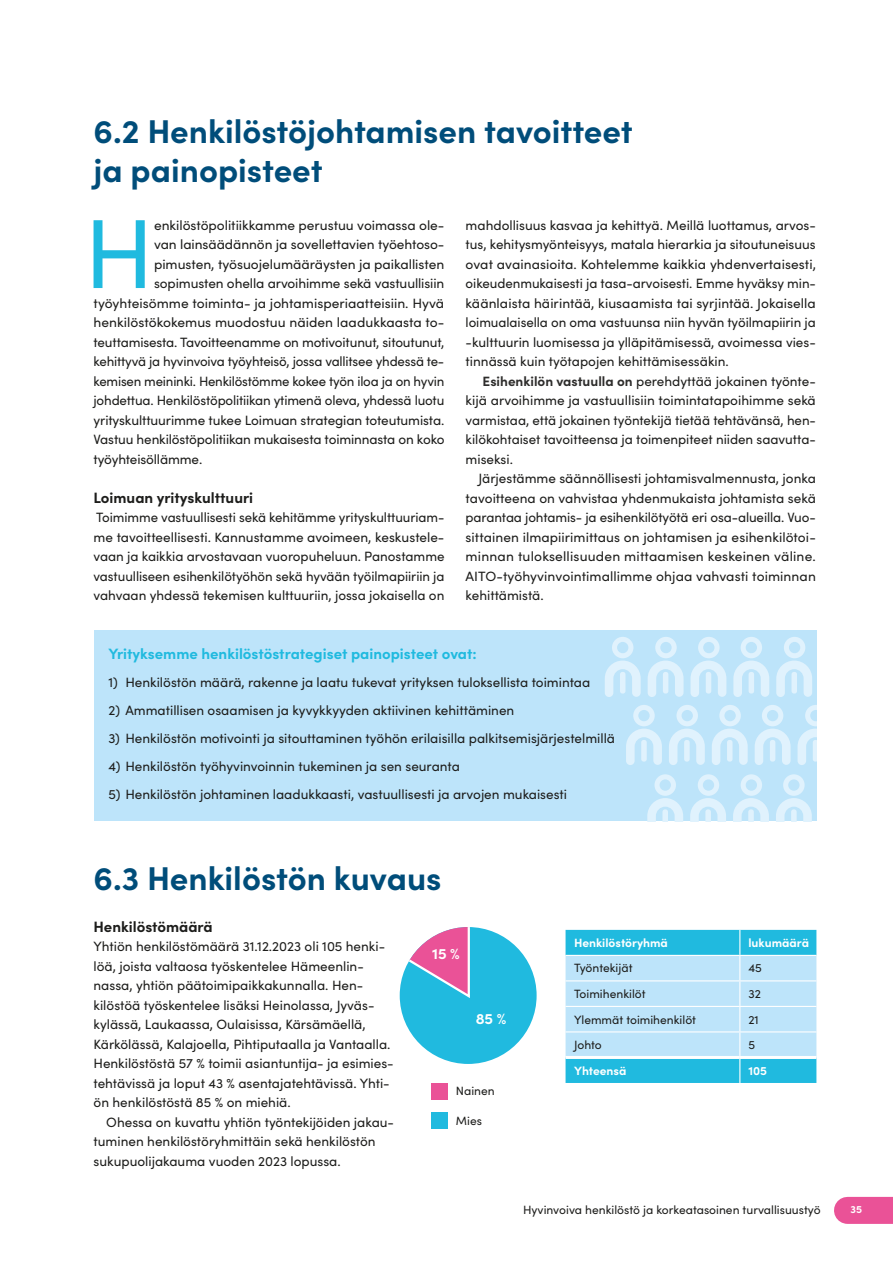
<style>
.page{position:relative;width:893px;height:1263px;background:#fff}
.page>*{position:absolute;margin:0;border:0;box-sizing:border-box;transform-origin:0 0}
.LEIPÄTEKSTI_TASAPALSTA_anfangi{font:98.4px "Sofia Pro";color:#20badf}
.H2_Alempi_otsikko{font:700 33px/39px "Sofia Pro";color:#004d7a}
.t1{font:700 15px "Sofia Pro";color:#20badf}
.Väliotsikko{font:700 15px "Sofia Pro";color:#1d1d1b}
.t2{font:700 15px "Sofia Pro";color:#fff}
.LEIPATEKSTO_ei_sis{font:13.5px/19.5px "Sofia Pro";color:#1d1d1b;text-align:justify}
.LEIPÄTEKSTI_TASAPALSTA_anfangi-2{font:13.5px "Sofia Pro";letter-spacing:-.01em;color:#1d1d1b}
.leipis{font:13.5px/19.5px "Sofia Pro";color:#1d1d1b;text-align:justify}
.Leipäteksti_ISKU{font:13.5px/19.5px "Sofia Pro";color:#1d1d1b;text-align:justify}
.t3{font:12px "Sofia Pro";color:#1d1d1b}
.t4{font:700 12px "Sofia Pro";color:#fff}
.t5{font:700 10.5px "Sofia Pro";color:#fff}
.s1{font-weight:700;color:#2e2d2c}
</style>
<div class="page">
<div style="left:847px;top:1197px;width:46px;height:27px;background:#ea5297"></div>
<div style="left:94px;top:630px;width:722px;height:191px;background:#bde4fa"></div>
<svg style="left:733px;top:637px;width:36px;height:60px"></svg>
<svg style="left:776px;top:637px;width:36px;height:60px"></svg>
<svg style="left:605px;top:637px;width:36px;height:60px"></svg>
<svg style="left:648px;top:637px;width:36px;height:60px"></svg>
<svg style="left:690px;top:637px;width:36px;height:60px"></svg>
<svg style="left:755px;top:705px;width:36px;height:60px"></svg>
<svg style="left:797px;top:705px;width:19px;height:60px"></svg>
<svg style="left:626px;top:705px;width:36px;height:60px"></svg>
<svg style="left:669px;top:705px;width:36px;height:60px"></svg>
<svg style="left:712px;top:705px;width:36px;height:60px"></svg>
<svg style="left:776px;top:774px;width:36px;height:47px"></svg>
<svg style="left:647px;top:774px;width:36px;height:47px"></svg>
<svg style="left:690px;top:774px;width:36px;height:47px"></svg>
<svg style="left:733px;top:774px;width:36px;height:47px"></svg>
<div style="left:432px;top:1083px;width:16px;height:16px;background:#ea5297"></div>
<div style="left:432px;top:1112px;width:16px;height:16px;background:#20badf"></div>
<div style="left:400px;top:927px;width:137px;height:137px;background:#20badf;border-radius:50%"></div>
<svg style="left:400px;top:927px;width:72px;height:71px"></svg>
<svg style="left:566px;top:930px;width:250px;height:153px;background:#8cd7f1"></svg>
<hr style="left:566px;top:1056px;width:174px;height:3px;background:#fff">
<hr style="left:740px;top:1056px;width:76px;height:3px;background:#fff">
<h2 class="H2_Alempi_otsikko" style="left:94px;top:109px;width:541px">6.2 Henkilöstöjohtamisen tavoitteet ja painopisteet</h2>
<p class="LEIPÄTEKSTI_TASAPALSTA_anfangi" style="left:84px;top:182px;width:71px">H</p>
<p class="LEIPÄTEKSTI_TASAPALSTA_anfangi-2" style="left:154px;top:215px;width:292px">enkilöstöpolitiikkamme perustuu voimassa ole-</p>
<p class="LEIPATEKSTO_ei_sis" style="left:466px;top:214px;width:352px">mahdollisuus kasvaa ja kehittyä. Meillä luottamus, arvos&shy;tus, kehitysmyönteisyys, matala hierarkia ja sitoutuneisuus ovat avainasioita. Kohtelemme kaikkia yhdenvertaisesti, oikeudenmukaisesti ja tasa-arvoisesti. Emme hyväksy min&shy;käänlaista häirintää, kiusaamista tai syrjintää. Jokaisella loimualaisella on oma vastuunsa niin hyvän työilmapiirin ja -kulttuurin luomisessa ja ylläpitämisessä, avoimessa vies&shy;tinnässä kuin työtapojen kehittämisessäkin.</p>
<p class="Leipäteksti_ISKU" style="left:466px;top:370px;width:352px;text-indent:17px"><span class="s1">Esihenkilön vastuulla on</span> perehdyttää jokainen työnte&shy;kijä arvoihimme ja vastuullisiin toimintatapoihimme sekä varmistaa, että jokainen työntekijä tietää tehtävänsä, hen&shy;kilökohtaiset tavoitteensa ja toimenpiteet niiden saavutta&shy;miseksi.</p>
<p class="leipis" style="left:466px;top:468px;width:352px;text-indent:13px">Järjestämme säännöllisesti johtamisvalmennusta, jonka tavoitteena on vahvistaa yhdenmukaista johtamista sekä parantaa johtamis- ja esihenkilötyötä eri osa-alueilla. Vuo&shy;sittainen ilmapiirimittaus on johtamisen ja esihenkilötoi&shy;minnan tuloksellisuuden mittaamisen keskeinen väline.<br>AITO-työhyvinvointimallimme ohjaa vahvasti toiminnan kehittämistä.</p>
<p class="LEIPÄTEKSTI_TASAPALSTA_anfangi-2" style="left:154px;top:234px;width:292px">van lainsäädännön ja sovellettavien työehtoso-</p>
<p class="LEIPÄTEKSTI_TASAPALSTA_anfangi-2" style="left:154px;top:254px;width:292px">pimusten, työsuojelumääräysten ja paikallisten</p>
<p class="LEIPÄTEKSTI_TASAPALSTA_anfangi-2" style="left:154px;top:273px;width:292px">sopimusten ohella arvoihimme sekä vastuullisiin</p>
<p class="LEIPÄTEKSTI_TASAPALSTA_anfangi-2" style="left:94px;top:293px;width:352px">työyhteisömme toiminta- ja johtamisperiaatteisiin. Hyvä</p>
<p class="LEIPÄTEKSTI_TASAPALSTA_anfangi-2" style="left:94px;top:312px;width:352px">henkilöstökokemus muodostuu näiden laadukkaasta to-</p>
<p class="LEIPÄTEKSTI_TASAPALSTA_anfangi-2" style="left:94px;top:332px;width:352px">teuttamisesta. Tavoitteenamme on motivoitunut, sitoutunut,</p>
<p class="LEIPÄTEKSTI_TASAPALSTA_anfangi-2" style="left:94px;top:351px;width:352px">kehittyvä ja hyvinvoiva työyhteisö, jossa vallitsee yhdessä te-</p>
<p class="LEIPÄTEKSTI_TASAPALSTA_anfangi-2" style="left:94px;top:371px;width:352px">kemisen meininki. Henkilöstömme kokee työn iloa ja on hyvin</p>
<p class="LEIPÄTEKSTI_TASAPALSTA_anfangi-2" style="left:94px;top:390px;width:352px">johdettua. Henkilöstöpolitiikan ytimenä oleva, yhdessä luotu</p>
<p class="LEIPÄTEKSTI_TASAPALSTA_anfangi-2" style="left:94px;top:410px;width:352px">yrityskulttuurimme tukee Loimuan strategian toteutumista.</p>
<p class="LEIPÄTEKSTI_TASAPALSTA_anfangi-2" style="left:94px;top:429px;width:352px">Vastuu henkilöstöpolitiikan mukaisesta toiminnasta on koko</p>
<p class="LEIPÄTEKSTI_TASAPALSTA_anfangi-2" style="left:94px;top:449px;width:110px">työyhteisöllämme.</p>
<h4 class="Väliotsikko" style="left:94px;top:486px;width:161px">Loimuan yrityskulttuuri</h4>
<p class="LEIPATEKSTO_ei_sis" style="left:94px;top:507px;width:352px">Toimimme vastuullisesti sekä kehitämme yrityskulttuuriam&shy;me tavoitteellisesti. Kannustamme avoimeen, keskustele&shy;vaan ja kaikkia arvostavaan vuoropuheluun. Panostamme vastuulliseen esihenkilötyöhön sekä hyvään työilmapiiriin ja vahvaan yhdessä tekemisen kulttuuriin, jossa jokaisella on</p>
<p class="t1" style="left:108px;top:642px;width:370px">Yrityksemme henkilöstöstrategiset painopisteet ovat:</p>
<p class="LEIPATEKSTO_ei_sis" style="left:108px;top:671px;width:483px">1) Henkilöstön määrä, rakenne ja laatu tukevat yrityksen tuloksellista toimintaa</p>
<p class="LEIPATEKSTO_ei_sis" style="left:108px;top:699px;width:407px">2) Ammatillisen osaamisen ja kyvykkyyden aktiivinen kehittäminen</p>
<p class="LEIPATEKSTO_ei_sis" style="left:108px;top:727px;width:508px">3) Henkilöstön motivointi ja sitouttaminen työhön erilaisilla palkitsemisjärjestelmillä</p>
<p class="LEIPATEKSTO_ei_sis" style="left:108px;top:755px;width:353px">4) Henkilöstön työhyvinvoinnin tukeminen ja sen seuranta</p>
<p class="LEIPATEKSTO_ei_sis" style="left:108px;top:783px;width:460px">5) Henkilöstön johtaminen laadukkaasti, vastuullisesti ja arvojen mukaisesti</p>
<h2 class="H2_Alempi_otsikko" style="left:94px;top:856px;width:349px">6.3 Henkilöstön kuvaus</h2>
<h4 class="Väliotsikko" style="left:94px;top:915px;width:121px">Henkilöstömäärä</h4>
<p class="LEIPATEKSTO_ei_sis" style="left:94px;top:936px;width:302px;text-align:left">Yhtiön henkilöstömäärä 31.12.2023 oli 105 henki&shy;löä, joista valtaosa työskentelee Hämeenlin&shy;nassa, yhtiön päätoimipaikkakunnalla. Hen&shy;kilöstöä työskentelee lisäksi Heinolassa, Jyväs&shy;kylässä, Laukaassa, Oulaisissa, Kärsämäellä, Kärkölässä, Kalajoella, Pihtiputaalla ja Vantaalla.<br>Henkilöstöstä 57 % toimii asiantuntija- ja esimies&shy;tehtävissä ja loput 43 % asentajatehtävissä. Yhti&shy;ön henkilöstöstä 85 % on miehiä.</p>
<p class="leipis" style="left:94px;top:1111px;width:302px;text-align:left;text-indent:13px">Ohessa on kuvattu yhtiön työntekijöiden jakau&shy;tuminen henkilöstöryhmittäin sekä henkilöstön sukupuolijakauma vuoden 2023 lopussa.</p>
<p class="t2" style="left:432px;top:942px;width:29px">15 %</p>
<p class="t2" style="left:476px;top:1007px;width:32px">85 %</p>
<p class="t3" style="left:456px;top:1082px;width:40px">Nainen</p>
<p class="t3" style="left:456px;top:1112px;width:28px">Mies</p>
<p class="t4" style="left:574px;top:933px;width:95px">Henkilöstöryhmä</p>
<p class="t4" style="left:748px;top:933px;width:62px">lukumäärä</p>
<p class="t3" style="left:574px;top:959px;width:60px">Työntekijät</p>
<p class="t3" style="left:748px;top:959px;width:15px">45</p>
<p class="t3" style="left:574px;top:985px;width:73px">Toimihenkilöt</p>
<p class="t3" style="left:748px;top:985px;width:14px">32</p>
<p class="t3" style="left:574px;top:1010px;width:123px">Ylemmät toimihenkilöt</p>
<p class="t3" style="left:748px;top:1010px;width:12px">21</p>
<p class="t3" style="left:574px;top:1035px;width:29px">Johto</p>
<p class="t3" style="left:748px;top:1035px;width:8px">5</p>
<p class="t4" style="left:574px;top:1062px;width:54px">Yhteensä</p>
<p class="t4" style="left:748px;top:1062px;width:20px">105</p>
<p class="t3" style="left:523px;top:1201px;width:299px">Hyvinvoiva henkilöstö ja korkeatasoinen turvallisuustyö</p>
<p class="t5" style="left:850px;top:1201px;width:13px">35</p>
</div>
